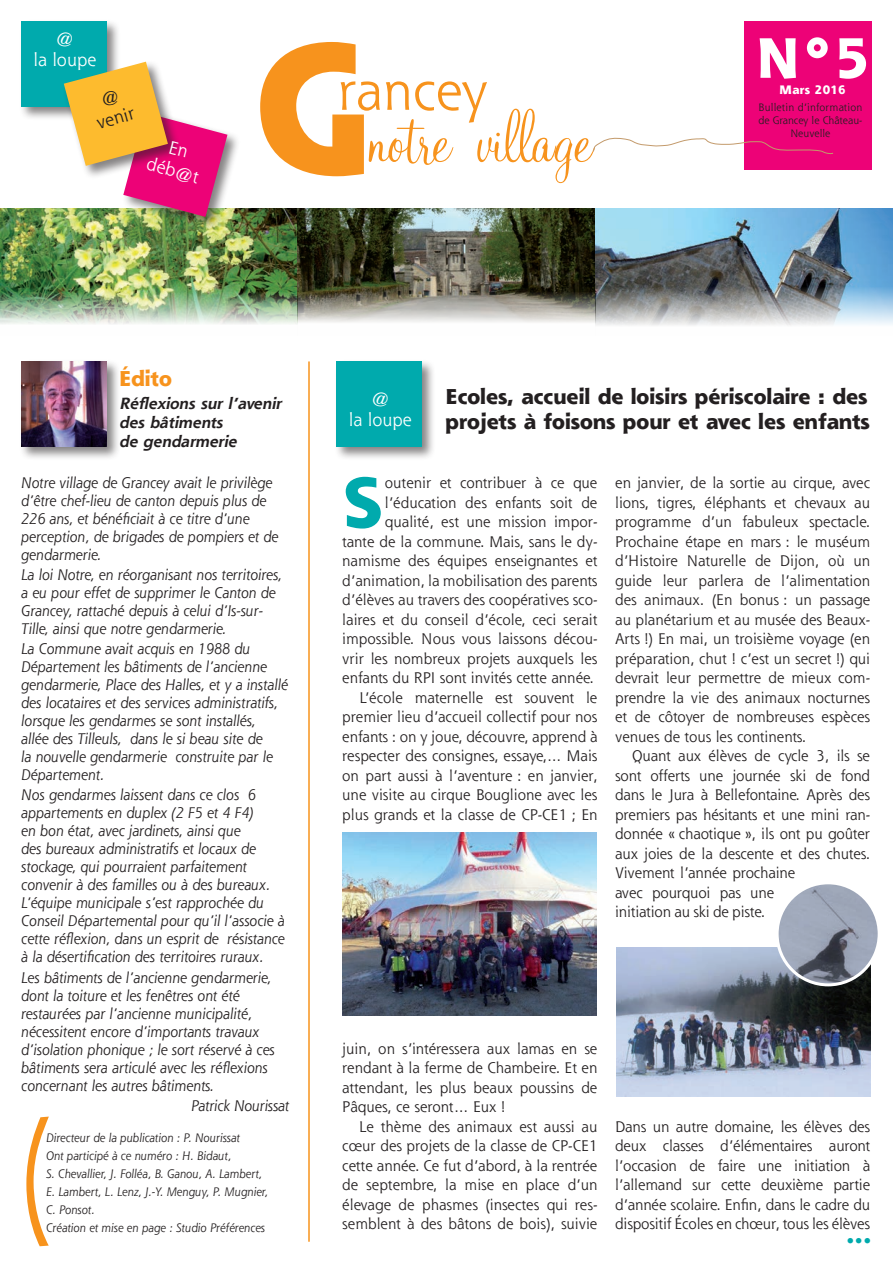
<style>
.page{position:relative;width:893px;height:1263px;background:#fff}
.page>*{position:absolute;margin:0;border:0;box-sizing:border-box;transform-origin:0 0}
.t1{font:800 180px "Shannon";color:#f7931d}
.t2{font:136.5px "Shannon";color:#f7931d;scale:.75 1}
.t3{font:78px "AT Mahogany Script";color:#f7931d}
.t4{font:800 69.45px "Shannon";color:#00aaad}
.t5{font:800 55.5px "Shannon";color:#fff}
.t6{font:54px "Shannon";color:#f7931d}
.t7{font:800 21px/25.2px "Shannon";color:#231f20}
.t8{font:800 21px "Shannon";color:#f7931d}
.t9{font:18px/21.6px "Shannon";color:#fff;text-align:center}
.t10{font:18px/21.6px "Shannon";color:#231f20;text-align:center}
.t11{font:italic 700 15.75px/18.8px "Shannon";color:#231f20}
.t12{font:15px/19.5px "Shannon";color:#231f20;text-align:justify}
.t13{font:italic 15px/18px "Shannon";color:#231f20}
.t14{font:15px "Shannon";color:#00aaad}
.t15{font:italic 12px/18px "Shannon";color:#231f20}
.t16{font:800 12px "Shannon";letter-spacing:.03em;color:#fff}
.t17{font:10.5px/12.6px "Shannon";color:#231f20;text-align:center}
</style>
<div class="page">
<img style="left:0;top:208px;width:298px;height:116px">
<img style="left:298px;top:208px;width:297px;height:115px">
<img style="left:595px;top:208px;width:298px;height:118px">
<div style="left:19px;top:19px;width:102px;height:102px;background:#231f20;opacity:.55"></div>
<div style="left:21px;top:21px;width:85px;height:85px;background:#00aaad"></div>
<div style="left:335px;top:359px;width:101px;height:102px;background:#231f20;opacity:.55"></div>
<div style="left:337px;top:362px;width:85px;height:85px;background:#00aaad"></div>
<div style="left:19px;top:359px;width:102px;height:102px;background:#231f20;opacity:.55"></div>
<img style="left:21px;top:362px;width:85px;height:85px">
<div style="left:122px;top:111px;width:119px;height:119px;background:#231f20;opacity:.55"></div>
<div style="left:62px;top:60px;width:119px;height:119px;background:#231f20;opacity:.55"></div>
<svg style="left:64px;top:62px;width:163px;height:155px"></svg>
<div style="left:744px;top:21px;width:128px;height:149px;background:#ed0277"></div>
<svg style="left:592px;top:137px;width:242px;height:17px"></svg>
<hr style="left:308px;top:361px;width:2px;height:881px;background:#f7931d">
<img style="left:343px;top:832px;width:254px;height:183px">
<img style="left:616px;top:947px;width:255px;height:149px">
<img style="left:777px;top:883px;width:102px;height:102px;border-radius:51px">
<div style="left:776px;top:881px;width:105px;height:105px;border:3px solid #fff;border-radius:50%"></div>
<p class="t9" style="left:33px;top:27px;width:64px">@<br>la loupe</p>
<p class="t10" style="left:88px;top:91px;width:40px;rotate:-15deg">@ venir</p>
<p class="t9" style="left:156px;top:131px;width:55px;rotate:15deg">En déb@t</p>
<h1 class="t1" style="left:254px;top:-8px;width:118px">G</h1>
<h3 class="t6" style="left:338px;top:56px;width:152px">rancey</h3>
<h3 class="t3" style="left:365px;top:87px;width:225px">notre village</h3>
<h3 class="t5" style="left:756px;top:22px;width:116px">N°5</h3>
<p class="t16" style="left:780px;top:82px;width:68px">Mars 2016</p>
<p class="t17" style="left:758px;top:101px;width:106px">Bulletin d’information de Grancey le Château-<br>Neuvelle</p>
<h3 class="t8" style="left:119px;top:364px;width:54px">Édito</h3>
<p class="t11" style="left:119px;top:394px;width:167px">Réflexions sur l’avenir des bâtiments<br>de gendarmerie</p>
<p class="t13" style="left:21px;top:473px;width:259px">Notre village de Grancey avait le privilège d’être chef-lieu de canton depuis plus de 226 ans, et bénéficiait à ce titre d’une perception, de brigades de pompiers et de gendarmerie.</p>
<p class="t13" style="left:21px;top:565px;width:262px">La loi Notre, en réorganisant nos territoires, a eu pour effet de supprimer le Canton de Grancey, rattaché depuis à celui d’Is-sur-Tille, ainsi que notre gendarmerie.</p>
<p class="t13" style="left:21px;top:640px;width:268px">La Commune avait acquis en 1988 du Département les bâtiments de l’ancienne gendarmerie, Place des Halles, et y a installé des locataires et des services administratifs, lorsque les gendarmes se sont installés,<br>allée des Tilleuls, dans le si beau site de<br>la nouvelle gendarmerie construite par le Département.</p>
<p class="t13" style="left:21px;top:786px;width:265px">Nos gendarmes laissent dans ce clos 6 appartements en duplex (2 F5 et 4 F4)<br>en bon état, avec jardinets, ainsi que<br>des bureaux administratifs et locaux de stockage, qui pourraient parfaitement convenir à des familles ou à des bureaux.<br>L’équipe municipale s’est rapprochée du Conseil Départemental pour qu’il l’associe à cette réflexion, dans un esprit de résistance à la désertification des territoires ruraux.</p>
<p class="t13" style="left:21px;top:968px;width:255px">Les bâtiments de l’ancienne gendarmerie, dont la toiture et les fenêtres ont été restaurées par l’ancienne municipalité, nécessitent encore d’importants travaux d’isolation phonique ; le sort réservé à ces bâtiments sera articulé avec les réflexions concernant les autres bâtiments.</p>
<p class="t13" style="left:191px;top:1096px;width:99px">Patrick Nourissat</p>
<p class="t15" style="left:46px;top:1128px;width:224px">Directeur de la publication : P. Nourissat<br>Ont participé à ce numéro : H. Bidaut,<br>S. Chevallier, J. Folléa, B. Ganou, A. Lambert, E. Lambert, L. Lenz, J.-Y. Menguy, P. Mugnier, C. Ponsot.<br>Création et mise en page : Studio Préférences</p>
<h2 class="t2" style="left:18px;top:1079px;width:42px">(</h2>
<p class="t9" style="left:349px;top:386px;width:64px">@<br>la loupe</p>
<h3 class="t7" style="left:446px;top:384px;width:426px">Ecoles, accueil de loisirs périscolaire : des projets à foisons pour et avec les enfants</h3>
<p class="t12" style="left:342px;top:473px;width:257px;text-align:right">outenir et contribuer à ce que l’éducation des enfants soit de qualité, est une mission impor-<br>tante de la commune. Mais, sans le dy&shy;namisme des équipes enseignantes et d’animation, la mobilisation des parents d’élèves au travers des coopératives sco&shy;laires et du conseil d’école, ceci serait impossible. Nous vous laissons décou&shy;vrir les nombreux projets auxquels les enfants du RPI sont invités cette année.<br>L’école maternelle est souvent le premier lieu d’accueil collectif pour nos enfants : on y joue, découvre, apprend à respecter des consignes, essaye,… Mais on part aussi à l’aventure : en janvier, une visite au cirque Bouglione avec les plus grands et la classe de CP-CE1 ; En</p>
<h3 class="t4" style="left:342px;top:457px;width:41px">S</h3>
<p class="t12" style="left:615px;top:473px;width:257px">en janvier, de la sortie au cirque, avec lions, tigres, éléphants et chevaux au programme d’un fabuleux spectacle.<br>Prochaine étape en mars : le muséum d’Histoire Naturelle de Dijon, où un guide leur parlera de l’alimentation des animaux. (En bonus : un passage au planétarium et au musée des Beaux-Arts !) En mai, un troisième voyage (en préparation, chut ! c’est un secret !) qui devrait leur permettre de mieux com&shy;prendre la vie des animaux nocturnes et de côtoyer de nombreuses espèces venues de tous les continents.</p>
<p class="t12" style="left:615px;top:746px;width:257px;text-align:left;text-indent:17px">Quant aux élèves de cycle 3, ils se sont offerts une journée ski de fond dans le Jura à Bellefontaine. Après des premiers pas hésitants et une mini ran&shy;donnée « chaotique », ils ont pu goûter aux joies de la descente et des chutes.<br>Vivement l’année prochaine<br>avec pourquoi pas une<br>initiation au ski de piste.</p>
<p class="t12" style="left:342px;top:1038px;width:257px">juin, on s’intéressera aux lamas en se rendant à la ferme de Chambeire. Et en attendant, les plus beaux poussins de Pâques, ce seront… Eux !</p>
<p class="t12" style="left:342px;top:1116px;width:257px;text-indent:17px">Le thème des animaux est aussi au cœur des projets de la classe de CP-CE1 cette année. Ce fut d’abord, à la rentrée de septembre, la mise en place d’un élevage de phasmes (insectes qui res&shy;semblent à des bâtons de bois), suivie</p>
<p class="t12" style="left:615px;top:1116px;width:257px">Dans un autre domaine, les élèves des deux classes d’élémentaires auront l’occasion de faire une initiation à l’allemand sur cette deuxième partie d’année scolaire. Enfin, dans le cadre du</p>
<p class="t12" style="left:615px;top:1214px;width:256px">dispositif Écoles en chœur, tous les élèves</p>
<p class="t14" style="left:846px;top:1231px;width:27px">•••</p>
</div>
